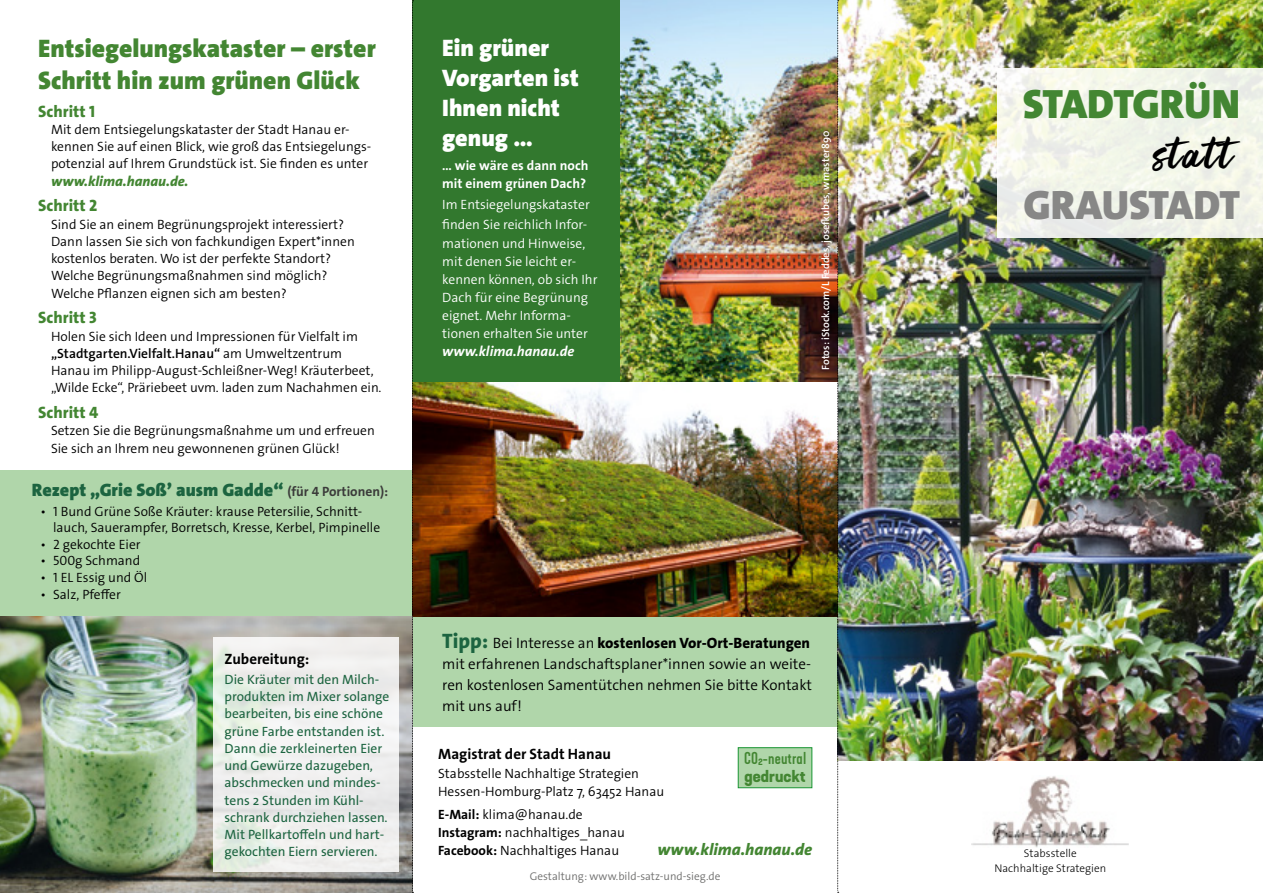
<style>
.page{position:relative;width:1263px;height:893px;background:#fff}
.page>*{position:absolute;margin:0;border:0;box-sizing:border-box;transform-origin:0 0}
.t1{font:49.5px "Viva Beautiful Pro D";letter-spacing:.05em;color:#000}
.t2{font:900 41.25px "SPD The Sans";letter-spacing:-.01em;color:#438632}
.t3{font:900 41.25px "SPD The Sans";letter-spacing:-.005em;color:#878786}
.t4{font:900 25.5px/31.5px "SPD The Sans";color:#438632}
.t5{font:900 24px/30px "SPD The Sans";color:#fff}
.t6{font:900 18px "SPD The Sans";color:#1c6440}
.t7{font:800 16.5px "SPD The Sans";color:#438632}
.t8{font:italic 800 16.5px "SPD The Sans";color:#438632}
.t9{font:16.05px "Kapra Neue Pro Medium Rounded";letter-spacing:.01em;color:#438632}
.t10{font:16.05px "Kapra Neue Pro Bold Expanded Rounded";color:#438632}
.t11{font:300 15px/21px "SPD The Sans";color:#000}
.t12{font:700 15px "SPD The Sans";color:#000}
.t13{font:italic 800 14.25px "SPD The Sans";color:#438632}
.t14{font:italic 700 14.25px "SPD The Sans";color:#fff}
.t15{font:300 13.5px/17.2px "SPD The Sans";color:#000}
.t16{font:13.5px/17.2px "SPD The Sans";color:#1c6440}
.t17{font:300 13.5px/18px "SPD The Sans";color:#fff}
.t18{font:700 13.5px/18px "SPD The Sans";color:#fff}
.t19{font:300 11.25px "SPD The Sans";color:#6f6f6e}
.t20{font:300 11.25px/15px "SPD The Sans";letter-spacing:.005em;color:#000;text-align:center}
.t21{font:600 10.5px "SPD The Sans";color:#fff}
.s1{font-weight:600}
.s2{font-weight:700;font-size:13.5px;color:#3b3b3a}
.s3{font-weight:800;font-size:21px;color:#1c6440}
.s4{font-weight:800}
.s5{font-weight:700}
</style>
<div class="page">
<div style="left:412px;top:0;width:217px;height:383px;background:#32782e"></div>
<div style="left:0;top:470px;width:412px;height:147px;background:#b0d6aa"></div>
<div style="left:412px;top:617px;width:426px;height:110px;background:#b0d6aa"></div>
<img style="left:839px;top:0;width:424px;height:761px">
<div style="left:997px;top:68px;width:266px;height:169px;background:#f2f5e9"></div>
<img style="left:972px;top:776px;width:157px;height:71px">
<img style="left:621px;top:0;width:216px;height:382px">
<img style="left:413px;top:382px;width:424px;height:235px">
<img style="left:0;top:617px;width:412px;height:276px">
<svg style="left:213px;top:638px;width:185px;height:234px;fill:#efefee"></svg>
<div style="left:738px;top:747px;width:74px;height:41px;background:#b0d6aa;border:1px solid #199533"></div>
<img style="left:837px;top:0;width:2px;height:893px">
<svg style="left:412px;top:0;width:1px;height:893px"></svg>
<h3 class="t4" style="left:38px;top:33px;width:339px">Entsiegelungskataster – erster<br>Schritt hin zum grünen Glück</h3>
<p class="t7" style="left:38px;top:100px;width:58px">Schritt 1</p>
<p class="t15" style="left:51px;top:121px;width:322px">Mit dem Entsiegelungskataster der Stadt Hanau er&shy;kennen Sie auf einen Blick, wie groß das Entsiegelungs&shy;potenzial auf Ihrem Grundstück ist. Sie finden es unter</p>
<p class="t13" style="left:51px;top:171px;width:139px">www.klima.hanau.de.</p>
<p class="t7" style="left:38px;top:195px;width:61px">Schritt 2</p>
<p class="t15" style="left:51px;top:215px;width:305px">Sind Sie an einem Begrünungsprojekt interessiert?<br>Dann lassen Sie sich von fachkundigen Expert*innen kostenlos beraten. Wo ist der perfekte Standort?<br>Welche Begrünungsmaßnahmen sind möglich?<br>Welche Pflanzen eignen sich am besten?</p>
<p class="t7" style="left:38px;top:307px;width:60px">Schritt 3</p>
<p class="t15" style="left:51px;top:327px;width:332px">Holen Sie sich Ideen und Impressionen für Vielfalt im <span class="s1">„Stadtgarten.Vielfalt.Hanau“</span> am Umweltzentrum Hanau im Philipp-August-Schleißner-Weg! Kräuterbeet, „Wilde Ecke“, Präriebeet uvm. laden zum Nachahmen ein.</p>
<p class="t7" style="left:38px;top:402px;width:62px">Schritt 4</p>
<p class="t15" style="left:51px;top:422px;width:325px">Setzen Sie die Begrünungsmaßnahme um und erfreuen<br>Sie sich an Ihrem neu gewonnenen grünen Glück!</p>
<h3 class="t6" style="left:32px;top:479px;width:358px">Rezept „Grie Soß’ ausm Gadde“ <span class="s2">(für 4 Portionen):</span></h3>
<p class="t15" style="left:53px;top:503px;width:329px;line-height:16.5px;text-indent:-13px">• 1 Bund Grüne Soße Kräuter: krause Petersilie, Schnitt&shy;lauch, Sauerampfer, Borretsch, Kresse, Kerbel, Pimpinelle</p>
<p class="t15" style="left:40px;top:536px;width:102px">• 2 gekochte Eier</p>
<p class="t15" style="left:40px;top:552px;width:101px">• 500g Schmand</p>
<p class="t15" style="left:40px;top:569px;width:108px">• 1 EL Essig und Öl</p>
<p class="t15" style="left:40px;top:586px;width:82px">• Salz, Pfeffer</p>
<p class="t12" style="left:225px;top:649px;width:86px">Zubereitung:</p>
<p class="t16" style="left:225px;top:671px;width:166px">Die Kräuter mit den Milch&shy;produkten im Mixer solange bearbeiten, bis eine schöne grüne Farbe entstanden ist.<br>Dann die zerkleinerten Eier und Gewürze dazugeben, abschmecken und mindes&shy;tens 2 Stunden im Kühl&shy;schrank durchziehen lassen.<br>Mit Pellkartoffeln und hart&shy;gekochten Eiern servieren.</p>
<h3 class="t5" style="left:442px;top:33px;width:138px">Ein grüner<br>Vorgarten ist<br>Ihnen nicht genug …</h3>
<p class="t18" style="left:442px;top:157px;width:148px">… wie wäre es dann noch mit einem grünen Dach?</p>
<p class="t17" style="left:442px;top:195px;width:149px;line-height:19.5px">Im Entsiegelungskataster finden Sie reichlich Infor&shy;mationen und Hinweise,</p>
<p class="t17" style="left:442px;top:253px;width:157px">mit denen Sie leicht er&shy;kennen können, ob sich Ihr<br>Dach für eine Begrünung eignet. Mehr Informa&shy;tionen erhalten Sie unter</p>
<p class="t14" style="left:442px;top:342px;width:134px">www.klima.hanau.de</p>
<p class="t21" style="left:819px;top:370px;width:240px;rotate:-90deg">Fotos: iStock.com/L Feddes, josefkubes, wmaster890</p>
<p class="t11" style="left:442px;top:632px;width:371px"><span class="s3">Tipp:</span> Bei Interesse an <span class="s4">kostenlosen Vor-Ort-Beratungen </span>mit erfahrenen Landschaftsplaner*innen sowie an weite&shy;ren kostenlosen Samentütchen nehmen Sie bitte Kontakt mit uns auf!</p>
<p class="t12" style="left:438px;top:745px;width:174px">Magistrat der Stadt Hanau</p>
<p class="t15" style="left:438px;top:764px;width:228px;line-height:18.3px">Stabsstelle Nachhaltige Strategien<br>Hessen-Homburg-Platz 7, 63452 Hanau</p>
<p class="t15" style="left:438px;top:806px;width:188px;line-height:18px"><span class="s5">E-Mail:</span> klima@hanau.de<br><span class="s5">Instagram:</span> nachhaltiges_hanau<br><span class="s5">Facebook:</span> Nachhaltiges Hanau</p>
<p class="t9" style="left:744px;top:748px;width:64px">CO<sub>2</sub>-neutral</p>
<p class="t10" style="left:745px;top:766px;width:63px">gedruckt</p>
<p class="t8" style="left:657px;top:839px;width:156px">www.klima.hanau.de</p>
<p class="t19" style="left:530px;top:869px;width:192px">Gestaltung: www.bild-satz-und-sieg.de</p>
<h2 class="t2" style="left:1023px;top:78px;width:219px">STADTGRÜN</h2>
<h1 class="t1" style="left:1153px;top:120px;width:80px">statt</h1>
<h2 class="t3" style="left:1023px;top:179px;width:218px">GRAUSTADT</h2>
<p class="t20" style="left:994px;top:845px;width:113px">Stabsstelle<br>Nachhaltige Strategien</p>
</div>
